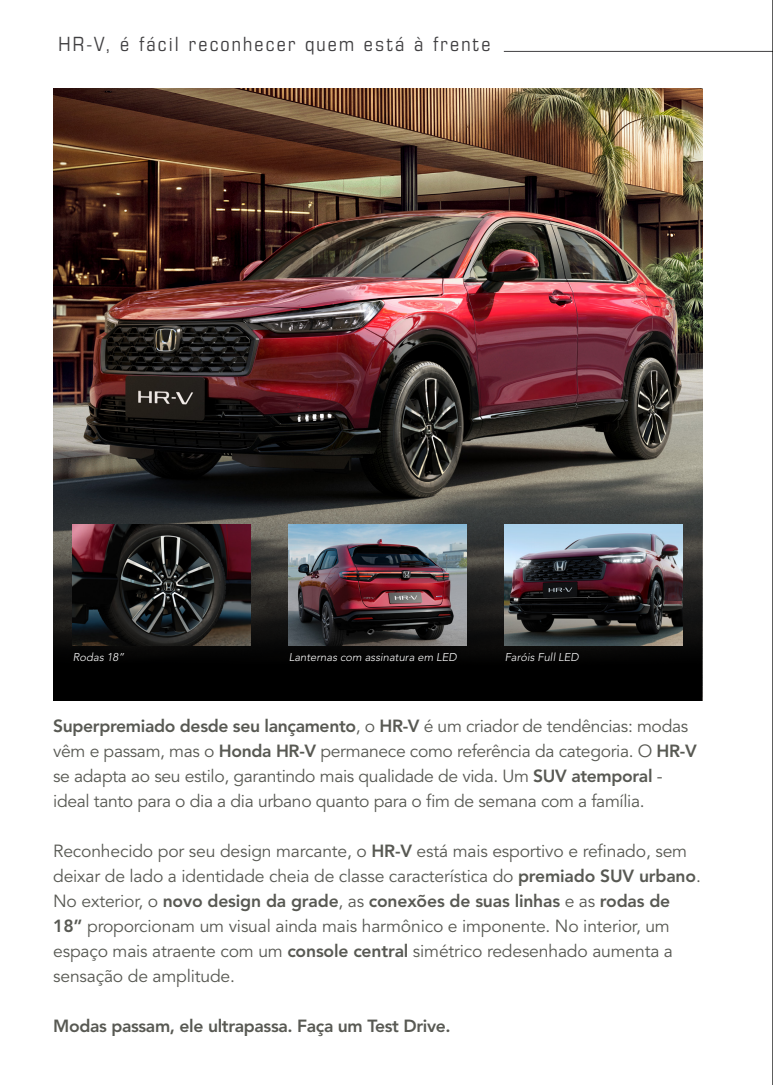
<style>
.page{position:relative;width:773px;height:1085px;background:#fff}
.page>*{position:absolute;margin:0;border:0;box-sizing:border-box;transform-origin:0 0}
.t1{font:21.25px "Eurostile Con";letter-spacing:.1em;color:#414042}
.t2{font:17.5px/25px "Avenir LT Std";letter-spacing:-.01em;color:#585953}
.t3{font:800 17.5px "Avenir LT Std";letter-spacing:-.02em;color:#585953}
.t4{font:italic 300 11.25px "Avenir LT Std";color:#fff}
.s1{font-weight:800}
</style>
<div class="page">
<img style="left:53px;top:89px;width:649px;height:611px">
<hr style="left:503px;top:51px;width:269px;height:1px;background:#414042">
<img style="left:73px;top:524px;width:177px;height:121px">
<img style="left:289px;top:524px;width:177px;height:121px">
<img style="left:504px;top:524px;width:178px;height:121px">
<hr style="left:772px;top:0;width:1px;height:1084px;background:#000">
<p class="t1" style="left:58px;top:30px;width:433px">HR-V, é fácil reconhecer quem está à frente</p>
<p class="t4" style="left:73px;top:650px;width:53px">Rodas 18”</p>
<p class="t4" style="left:289px;top:650px;width:170px">Lanternas com assinatura em LED</p>
<p class="t4" style="left:504px;top:650px;width:76px">Faróis Full LED</p>
<p class="t2" style="left:53px;top:713px;width:645px"><span class="s1">Superpremiado desde seu lançamento</span>, o <span class="s1">HR-V</span> é um criador de tendências: modas vêm e passam, mas o <span class="s1">Honda HR-V</span> permanece como referência da categoria. O <span class="s1">HR-V </span>se adapta ao seu estilo, garantindo mais qualidade de vida. Um <span class="s1">SUV atemporal</span> - ideal tanto para o dia a dia urbano quanto para o fim de semana com a família.</p>
<p class="t2" style="left:53px;top:838px;width:649px">Reconhecido por seu design marcante, o <span class="s1">HR-V</span> está mais esportivo e refinado, sem deixar de lado a identidade cheia de classe característica do <span class="s1">premiado SUV urbano</span>.<br>No exterior, o <span class="s1">novo design da grade</span>, as <span class="s1">conexões de suas linhas</span> e as <span class="s1">rodas de 18”</span> proporcionam um visual ainda mais harmônico e imponente. No interior, um espaço mais atraente com um <span class="s1">console central</span> simétrico redesenhado aumenta a sensação de amplitude.</p>
<p class="t3" style="left:53px;top:1015px;width:399px">Modas passam, ele ultrapassa. Faça um Test Drive.</p>
</div>
